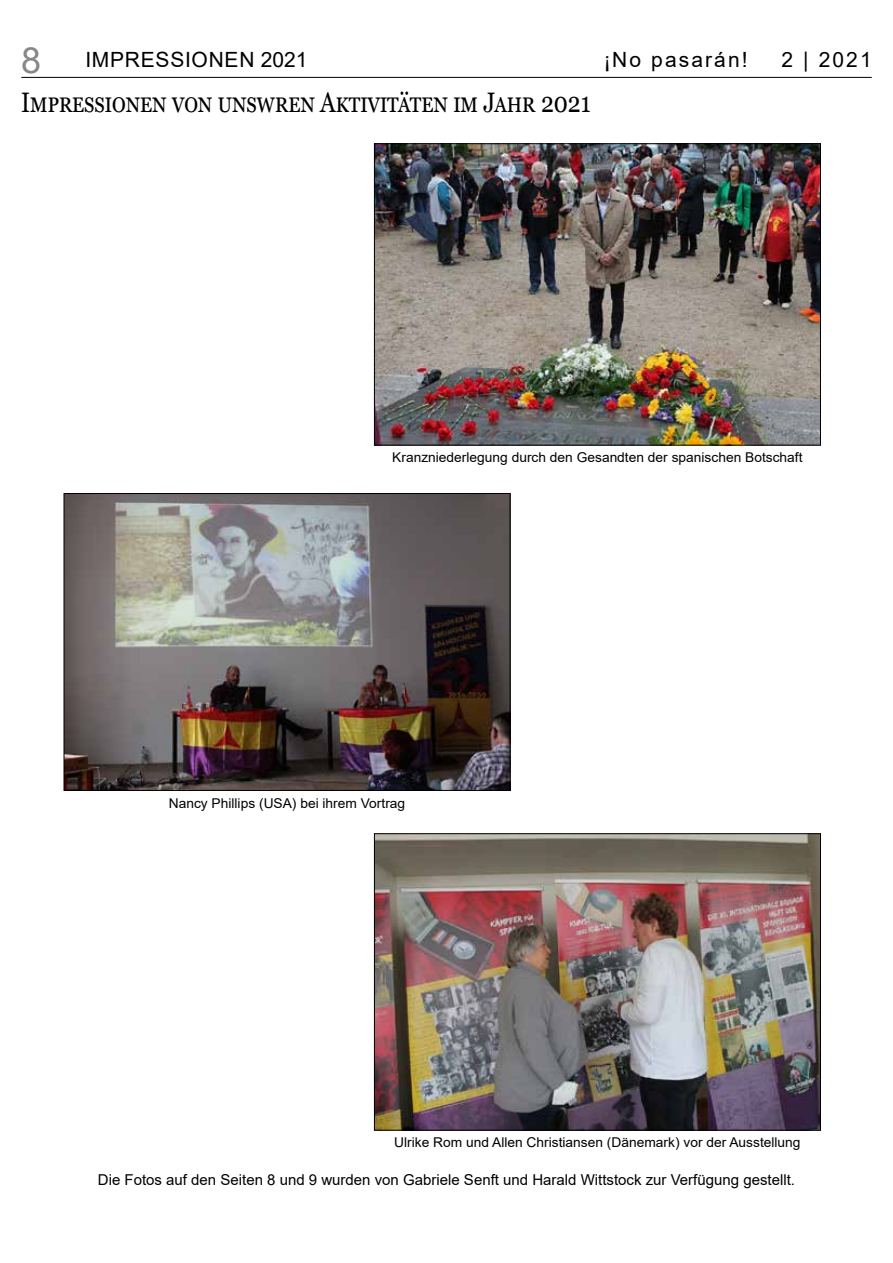
<style>
.page{position:relative;width:893px;height:1263px;background:#fff}
.page>*{position:absolute;margin:0;border:0;box-sizing:border-box;transform-origin:0 0}
.t1{font:28.2px "Georgia";letter-spacing:.035em;color:#000;scale:.82 1}
.t2{font:21px "Arial";letter-spacing:.035em;color:#000}
.t3{font:21px "Arial";letter-spacing:.1em;color:#000}
.t4{font:15px "Arial";color:#000}
.t5{font:13.5px "Arial";color:#000}
.s1{font-size:36px;color:#878787}
</style>
<div class="page">
<hr style="left:21px;top:77px;width:851px;height:1px;background:#000">
<img style="left:376px;top:835px;width:443px;height:293px">
<div style="left:374px;top:833px;width:447px;height:297px;border:1px solid #000"></div>
<img style="left:66px;top:495px;width:442px;height:294px">
<div style="left:64px;top:493px;width:446px;height:298px;border:1px solid #000"></div>
<img style="left:376px;top:145px;width:443px;height:298px">
<div style="left:374px;top:143px;width:447px;height:302px;border:1px solid #000"></div>
<h2 class="t2" style="left:21px;top:45px;width:288px"><span class="s1">8</span> IMPRESSIONEN 2021</h2>
<h2 class="t3" style="left:604px;top:45px;width:145px">¡No pasarán!</h2>
<h2 class="t2" style="left:781px;top:45px;width:92px">2 | 2021</h2>
<h1 class="t1" style="left:21px;top:85px;width:696px">Impressionen von unswren Aktivitäten im Jahr 2021</h1>
<p class="t5" style="left:392px;top:448px;width:412px">Kranzniederlegung durch den Gesandten der spanischen Botschaft</p>
<p class="t5" style="left:169px;top:794px;width:238px">Nancy Phillips (USA) bei ihrem Vortrag</p>
<p class="t5" style="left:394px;top:1133px;width:408px">Ulrike Rom und Allen Christiansen (Dänemark) vor der Ausstellung</p>
<p class="t4" style="left:98px;top:1169px;width:699px">Die Fotos auf den Seiten 8 und 9 wurden von Gabriele Senft und Harald Wittstock zur Verfügung gestellt.</p>
</div>
